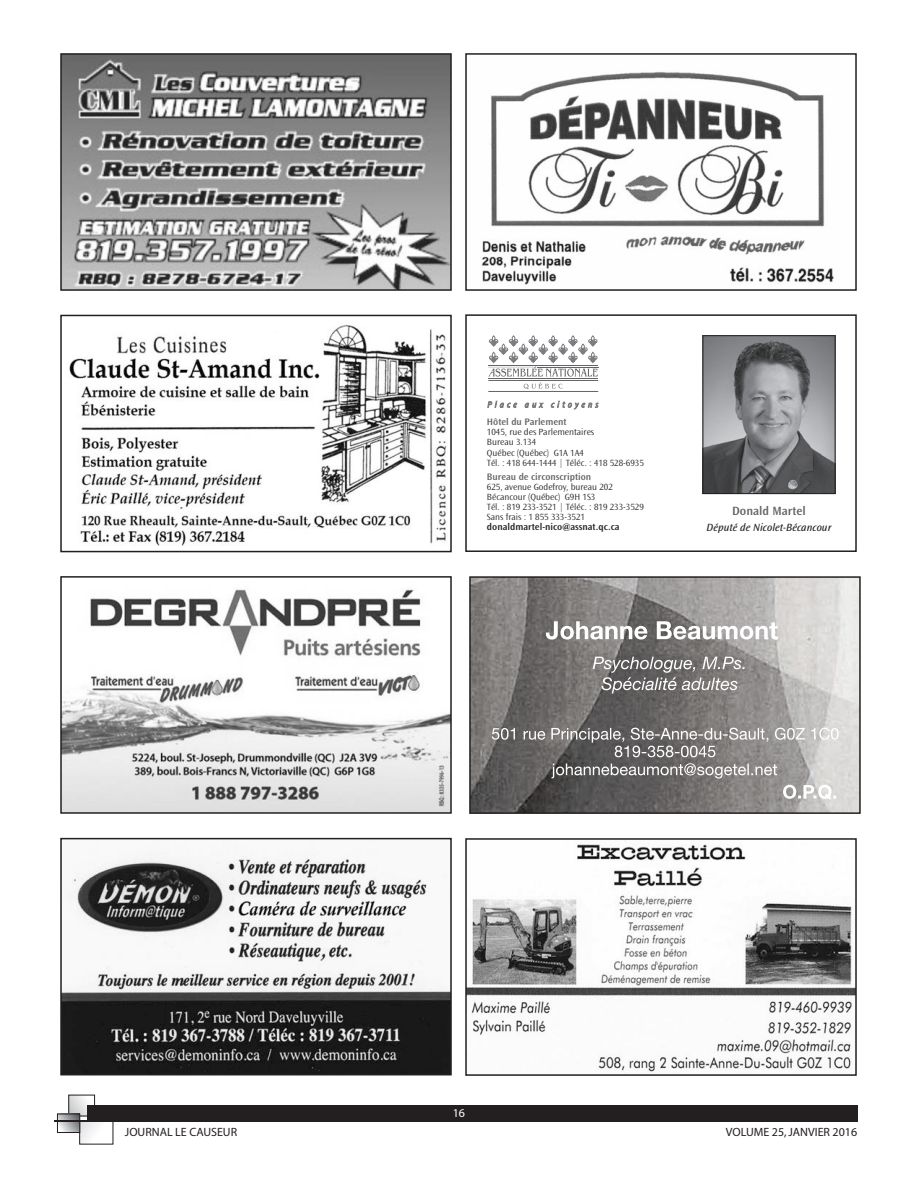
<style>
.page{position:relative;width:918px;height:1188px;background:#fff}
.page>*{position:absolute;margin:0;border:0;box-sizing:border-box;transform-origin:0 0}
.t1{font:600 12.45px "Ocean Sans Std";color:#646467}
.t2{font:12px "Myriad";color:#231f20}
.t3{font:12px "Myriad";color:#fff}
.t4{font:italic 10.95px "Ocean Sans Std";letter-spacing:.005em;color:#231f20}
.t5{font:600 9.75px "Ocean Sans Std";color:#646467}
.t6{font:600 9.75px "Ocean Sans Std";color:#231f20}
.t7{font:300 9.3px/10.2px "Ocean Sans Std";color:#231f20}
.s1{color:#646467}
</style>
<div class="page">
<svg style="left:71px;top:1097px;width:16px;height:17px"></svg>
<svg style="left:82px;top:1123px;width:16px;height:19px"></svg>
<svg style="left:59px;top:1116px;width:19px;height:15px"></svg>
<div style="left:57px;top:1114px;width:23px;height:19px;border:1px solid #231f20"></div>
<hr style="left:54px;top:1120px;width:89px;height:2px;background:#231f20">
<div style="left:87px;top:1105px;width:770px;height:17px;background:#231f20"></div>
<img style="left:63px;top:56px;width:386px;height:232px">
<div style="left:60px;top:53px;width:392px;height:238px;border:2px solid #231f20"></div>
<img style="left:69px;top:325px;width:378px;height:221px">
<div style="left:60px;top:315px;width:392px;height:237px;border:2px solid #231f20"></div>
<img style="left:63px;top:589px;width:386px;height:222px">
<div style="left:60px;top:576px;width:392px;height:238px;border:2px solid #231f20"></div>
<img style="left:63px;top:855px;width:386px;height:217px">
<div style="left:60px;top:838px;width:392px;height:237px;border:2px solid #231f20"></div>
<img style="left:481px;top:72px;width:353px;height:213px">
<div style="left:465px;top:53px;width:392px;height:238px;border:2px solid #231f20"></div>
<svg style="left:488px;top:335px;width:110px;height:54px"></svg>
<hr style="left:488px;top:380px;width:110px;height:1px;background:#646467">
<hr style="left:488px;top:391px;width:110px;height:1px;background:#646467">
<svg style="left:487px;top:401px;width:30px;height:7px"></svg>
<svg style="left:525px;top:403px;width:18px;height:5px"></svg>
<svg style="left:551px;top:401px;width:47px;height:8px"></svg>
<img style="left:705px;top:337px;width:128px;height:155px">
<div style="left:703px;top:335px;width:132px;height:159px;border:1px solid #231f20"></div>
<div style="left:465px;top:314px;width:392px;height:238px;border:2px solid #231f20"></div>
<img style="left:468px;top:841px;width:386px;height:232px">
<div style="left:465px;top:838px;width:392px;height:238px;border:2px solid #231f20"></div>
<img style="left:472px;top:579px;width:386px;height:232px">
<img style="left:546px;top:621px;width:218px;height:19px">
<img style="left:593px;top:657px;width:148px;height:16px">
<img style="left:601px;top:677px;width:101px;height:16px">
<img style="left:492px;top:728px;width:148px;height:15px">
<img style="left:740px;top:728px;width:99px;height:14px">
<img style="left:615px;top:746px;width:100px;height:11px">
<img style="left:552px;top:764px;width:117px;height:14px">
<img style="left:783px;top:785px;width:53px;height:15px">
<div style="left:469px;top:576px;width:392px;height:238px;border:2px solid #231f20"></div>
<p class="t5" style="left:487px;top:418px;width:81px">Hôtel du Parlement</p>
<p class="t7" style="left:487px;top:428px;width:158px">1045, rue des Parlementaires<br>Bureau 3.134<br>Québec (Québec) G1A 1A4<br>Tél. : 418 644-1444 <span class="s1">|</span> Téléc. : 418 528-6935</p>
<p class="t5" style="left:487px;top:473px;width:106px">Bureau de circonscription</p>
<p class="t7" style="left:487px;top:482px;width:158px">625, avenue Godefroy, bureau 202<br>Bécancour (Québec) G9H 1S3<br>Tél. : 819 233-3521 <span class="s1">|</span> Téléc. : 819 233-3529<br>Sans frais : 1 855 333-3521</p>
<p class="t6" style="left:487px;top:523px;width:134px">donaldmartel-nico@assnat.qc.ca</p>
<p class="t4" style="left:707px;top:523px;width:126px">Député de Nicolet-Bécancour</p>
<h1 class="t1" style="left:732px;top:506px;width:75px">Donald Martel</h1>
<p class="t2" style="left:125px;top:1128px;width:114px">JOURNAL LE CAUSEUR</p>
<p class="t3" style="left:453px;top:1109px;width:14px">16</p>
<p class="t2" style="left:726px;top:1128px;width:133px">VOLUME 25, JANVIER 2016</p>
</div>
